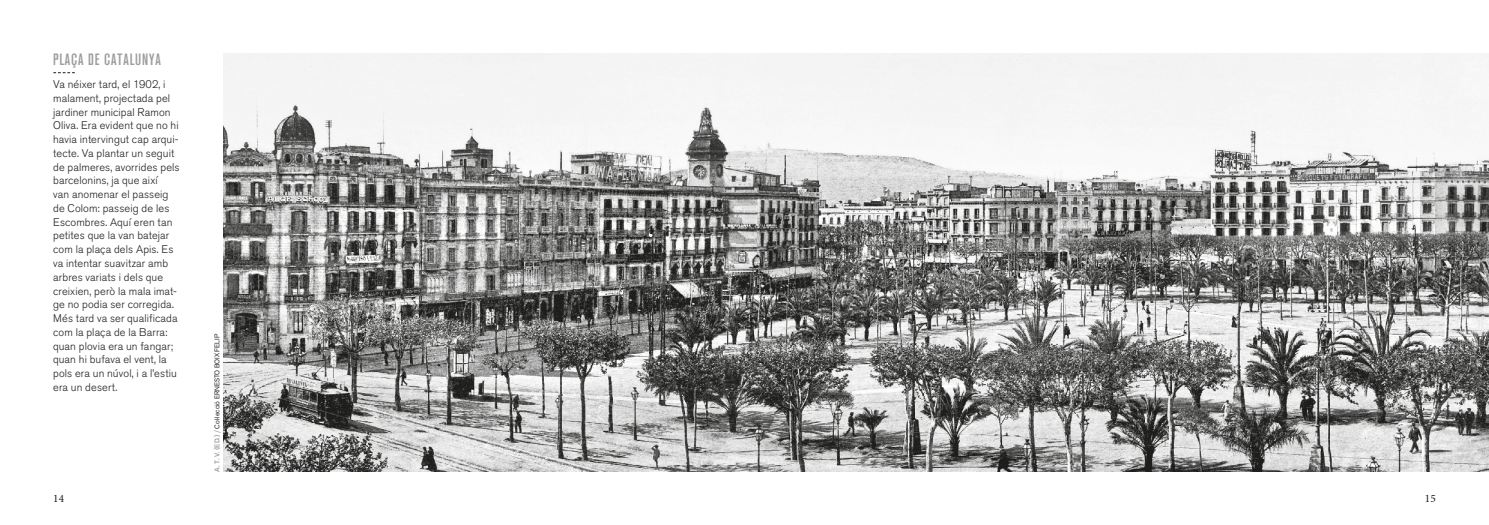
<style>
.page{position:relative;width:1489px;height:525px;background:#fff}
.page>*{position:absolute;margin:0;border:0;box-sizing:border-box;transform-origin:0 0}
.t1{font:500 condensed 16.25px "Akzidenz Grotesk BQ";letter-spacing:.05em;color:#9d9d9d}
.t2{font:11.25px "Minion Pro";color:#1d1d1b}
.t3{font:300 11px/13.8px "Akzidenz Grotesk BQ";letter-spacing:.01em;color:#1d1d1b}
.t4{font:6.88px "Akzid Grtsk Next";color:#1d1d1b}
.s1{font-weight:500;color:#9d9d9d}
</style>
<div class="page">
<img style="left:223px;top:53px;width:1265px;height:418px">
<svg style="left:53px;top:72px;width:22px;height:1px"></svg>
<h1 class="t1" style="left:53px;top:50px;width:109px">PLAÇA DE CATALUNYA</h1>
<p class="t3" style="left:53px;top:78px;width:128px">Va néixer tard, el 1902, i malament, projectada pel jardiner municipal Ramon<br>Oliva. Era evident que no hi havia intervingut cap arqui&shy;tecte. Va plantar un seguit de palmeres, avorrides pels barcelonins, ja que així<br>van anomenar el passeig de Colom: passeig de les<br>Escombres. Aquí eren tan petites que la van batejar com la plaça dels Apis. Es va intentar suavitzar amb arbres variats i dels que creixien, però la mala imat&shy;ge no podia ser corregida.<br>Més tard va ser qualificada com la plaça de la Barra: quan plovia era un fangar; quan hi bufava el vent, la pols era un núvol, i a l’estiu era un desert.</p>
<p class="t4" style="left:213px;top:471px;width:139px;rotate:-90deg"><span class="s1">A. T. V. (ED.) /</span> Col·lecció ERNESTO BOIX FELIP</p>
<p class="t2" style="left:53px;top:491px;width:12px">14</p>
<p class="t2" style="left:1424px;top:491px;width:12px">15</p>
</div>
